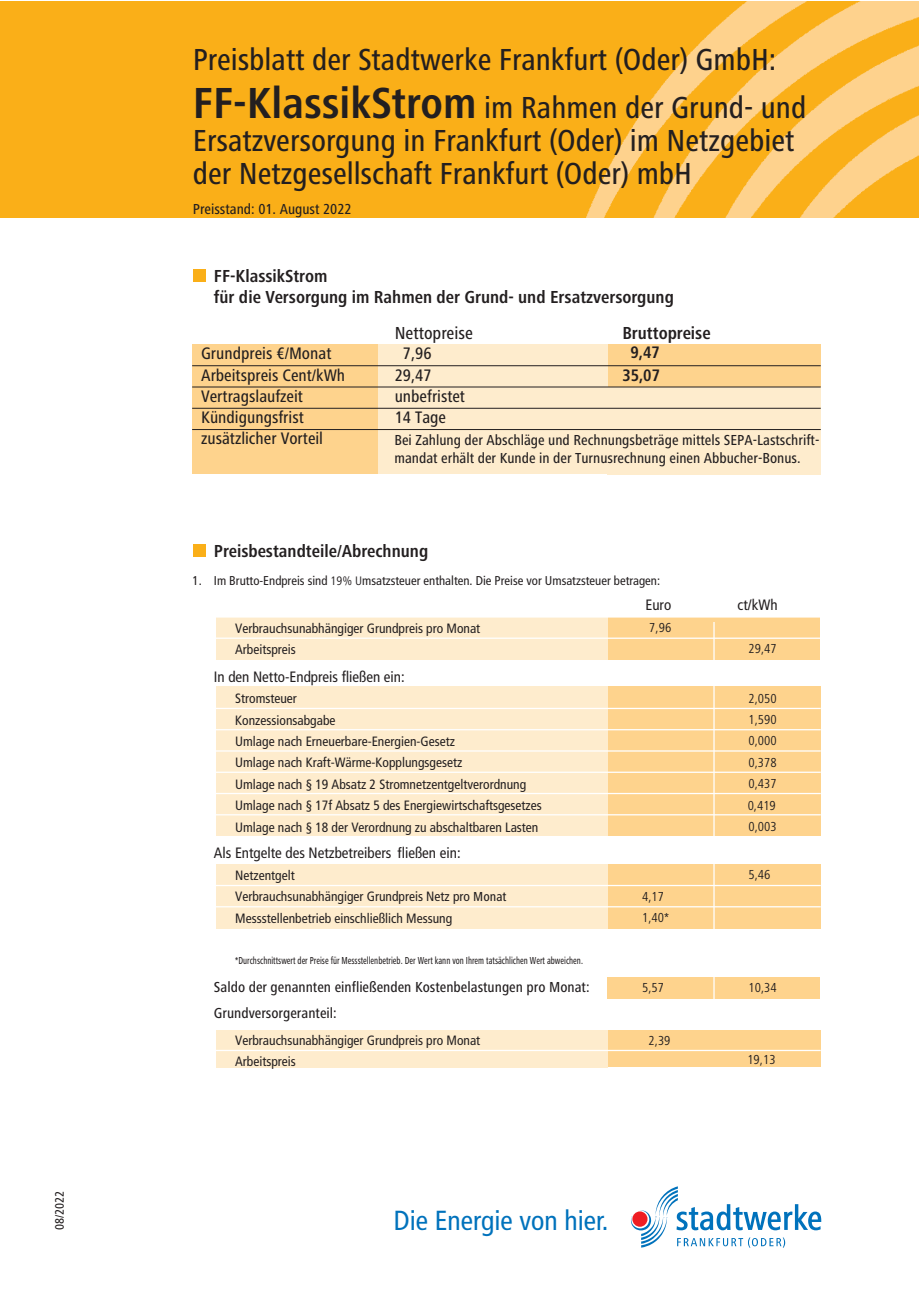
<style>
.page{position:relative;width:919px;height:1289px;background:#fff}
.page>*{position:absolute;margin:0;border:0;box-sizing:border-box;transform-origin:0 0}
.t1{font:500 condensed 31.5px/48px "Frutiger Next Pro";color:#231f20}
.t2{font:condensed 27.6px "Frutiger LT Com";color:#0072bc}
.t3{font:700 condensed 18px/21.6px "Frutiger Next Pro";color:#231f20}
.t4{font:500 condensed 18px "Frutiger Next Pro";color:#231f20}
.t5{font:500 condensed 17.25px "Frutiger Next Pro";color:#231f20}
.t6{font:700 condensed 17.25px "Frutiger Next Pro";color:#231f20}
.t7{font:500 condensed 15px/18px "Frutiger Next Pro";color:#231f20}
.t8{font:condensed 15px "Frutiger LT Com";color:#231f20}
.t9{font:condensed 13.5px "Frutiger LT Com";color:#231f20}
.t10{font:condensed 13.5px "Frutiger Next Pro";color:#231f20}
.t11{font:condensed 12.75px "Frutiger LT Com";color:#231f20}
.t12{font:500 condensed 12.75px "Frutiger Next Pro";color:#231f20}
.t13{font:500 condensed 10.5px "Frutiger Next Pro";color:#231f20;scale:.8 1}
.s1{font-weight:700;font-size:45px}
.s2{font-family:"Frutiger Next Pro"}
.s3{font-family:"Frutiger Next Pro";font-weight:500}
</style>
<div class="page">
<div style="left:0;top:2px;width:918px;height:216px;background:#faaf18"></div>
<img style="left:586px;top:2px;width:332px;height:216px">
<svg style="left:631px;top:1186px;width:190px;height:61px"></svg>
<div style="left:193px;top:344px;width:628px;height:130px;background:#fed38d"></div>
<div style="left:378px;top:344px;width:229px;height:130px;background:#feeccd"></div>
<div style="left:607px;top:387px;width:214px;height:87px;background:#feeccd"></div>
<hr style="left:192px;top:365px;width:628px;height:1px;background:#231f20">
<hr style="left:192px;top:387px;width:628px;height:1px;background:#231f20">
<hr style="left:192px;top:408px;width:628px;height:1px;background:#231f20">
<hr style="left:192px;top:429px;width:628px;height:1px;background:#231f20">
<div style="left:193px;top:269px;width:13px;height:12px;background:#faaf18"></div>
<div style="left:607px;top:686px;width:213px;height:150px;background:#fed38d"></div>
<div style="left:607px;top:864px;width:213px;height:64px;background:#fed38d"></div>
<div style="left:607px;top:1030px;width:213px;height:36px;background:#fed38d"></div>
<div style="left:607px;top:977px;width:212px;height:21px;background:#fed38d"></div>
<div style="left:216px;top:686px;width:391px;height:150px;background:#feeccd"></div>
<div style="left:216px;top:864px;width:391px;height:64px;background:#feeccd"></div>
<div style="left:216px;top:1030px;width:391px;height:37px;background:#feeccd"></div>
<div style="left:607px;top:617px;width:212px;height:42px;background:#fed38d"></div>
<div style="left:216px;top:617px;width:391px;height:42px;background:#feeccd"></div>
<div style="left:193px;top:544px;width:13px;height:13px;background:#faaf18"></div>
<hr style="left:192px;top:637px;width:628px;height:2px;background:#fff">
<hr style="left:192px;top:707px;width:628px;height:2px;background:#fff">
<hr style="left:192px;top:729px;width:628px;height:1px;background:#fff">
<hr style="left:192px;top:750px;width:628px;height:1px;background:#fff">
<hr style="left:192px;top:771px;width:628px;height:2px;background:#fff">
<hr style="left:192px;top:792px;width:628px;height:2px;background:#fff">
<hr style="left:192px;top:814px;width:628px;height:1px;background:#fff">
<hr style="left:192px;top:884px;width:628px;height:2px;background:#fff">
<hr style="left:192px;top:1049px;width:628px;height:2px;background:#fff">
<hr style="left:713px;top:622px;width:1px;height:383px;background:#fff">
<hr style="left:192px;top:906px;width:628px;height:1px;background:#fff">
<p class="t12" style="left:52px;top:1230px;width:41px;rotate:-90deg">08/2022</p>
<h1 class="t1" style="left:193px;top:36px;width:615px">Preisblatt der Stadtwerke Frankfurt (Oder) GmbH:<br><span class="s1">FF-KlassikStrom</span> im Rahmen der Grund- und</h1>
<h1 class="t1" style="left:193px;top:124px;width:603px;line-height:33px">Ersatzversorgung in Frankfurt (Oder) im Netzgebiet der Netzgesellschaft Frankfurt (Oder) mbH</h1>
<p class="t7" style="left:193px;top:200px;width:160px">Preisstand: 01. August 2022</p>
<h3 class="t3" style="left:214px;top:265px;width:461px">FF-KlassikStrom<br>für die Versorgung im Rahmen der Grund- und Ersatzversorgung</h3>
<h3 class="t4" style="left:395px;top:323px;width:80px">Nettopreise</h3>
<h3 class="t3" style="left:622px;top:322px;width:90px">Bruttopreise</h3>
<p class="t5" style="left:201px;top:344px;width:132px">Grundpreis €/Monat</p>
<p class="t5" style="left:403px;top:343px;width:30px">7,96</p>
<p class="t6" style="left:630px;top:342px;width:31px">9,47</p>
<p class="t5" style="left:201px;top:365px;width:145px">Arbeitspreis Cent/kWh</p>
<p class="t5" style="left:394px;top:365px;width:38px">29,47</p>
<p class="t6" style="left:622px;top:365px;width:39px">35,07</p>
<p class="t5" style="left:201px;top:386px;width:103px">Vertragslaufzeit</p>
<p class="t5" style="left:394px;top:386px;width:72px">unbefristet</p>
<p class="t5" style="left:201px;top:407px;width:104px">Kündigungsfrist</p>
<p class="t5" style="left:394px;top:407px;width:53px">14 Tage</p>
<p class="t5" style="left:201px;top:428px;width:123px">zusätzlicher Vorteil</p>
<p class="t7" style="left:394px;top:430px;width:426px">Bei Zahlung der Abschläge und Rechnungsbeträge mittels SEPA-Lastschrift&shy;mandat erhält der Kunde in der Turnusrechnung einen Abbucher-Bonus.</p>
<h3 class="t3" style="left:214px;top:540px;width:216px">Preisbestandteile/Abrechnung</h3>
<p class="t11" style="left:193px;top:573px;width:469px">1. Im Brutto-Endpreis sind <span class="s2">19% U</span>msatzsteuer enthalten. Die Preise vor Umsatzsteuer betragen:</p>
<p class="t8" style="left:645px;top:596px;width:27px">Euro</p>
<p class="t8" style="left:737px;top:596px;width:41px">ct/kWh</p>
<p class="t9" style="left:235px;top:620px;width:246px">Verbrauchsunabhängiger Grundpreis pro Monat</p>
<p class="t10" style="left:649px;top:620px;width:23px">7,96</p>
<p class="t9" style="left:235px;top:641px;width:62px">Arbeitspreis</p>
<p class="t10" style="left:748px;top:641px;width:30px">29,47</p>
<p class="t8" style="left:214px;top:668px;width:192px">In den Netto-Endpreis fließen ein:</p>
<p class="t9" style="left:235px;top:690px;width:63px">Stromsteuer</p>
<p class="t10" style="left:748px;top:690px;width:30px">2,050</p>
<p class="t9" style="left:235px;top:712px;width:102px">Konzessionsabgabe</p>
<p class="t10" style="left:748px;top:712px;width:30px">1,590</p>
<p class="t9" style="left:235px;top:733px;width:221px">Umlage nach Erneuerbare-Energien-Gesetz</p>
<p class="t10" style="left:748px;top:733px;width:30px">0,000</p>
<p class="t9" style="left:235px;top:755px;width:228px">Umlage nach Kraft-Wärme-Kopplungsgesetz</p>
<p class="t10" style="left:748px;top:754px;width:30px">0,378</p>
<p class="t9" style="left:235px;top:776px;width:292px">Umlage nach § 19 Absatz 2 Stromnetzentgeltverordnung</p>
<p class="t10" style="left:748px;top:776px;width:30px">0,437</p>
<p class="t9" style="left:235px;top:797px;width:308px">Umlage nach § 17f Absatz 5 des Energiewirtschaftsgesetzes</p>
<p class="t10" style="left:747px;top:797px;width:30px">0,419</p>
<p class="t9" style="left:235px;top:819px;width:305px">Umlage nach § 18 der Verordnung zu abschaltbaren Lasten</p>
<p class="t10" style="left:748px;top:819px;width:30px">0,003</p>
<p class="t8" style="left:214px;top:844px;width:248px">Als Entgelte des Netzbetreibers <span class="s3">f</span>ließen ein:</p>
<p class="t9" style="left:235px;top:867px;width:61px">Netzentgelt</p>
<p class="t10" style="left:748px;top:866px;width:23px">5,46</p>
<p class="t9" style="left:235px;top:888px;width:273px">Verbrauchsunabhängiger Grundpreis Netz pro <span class="s3">Monat</span></p>
<p class="t10" style="left:642px;top:888px;width:23px">4,17</p>
<p class="t9" style="left:235px;top:910px;width:218px">Messstellenbetrieb einschließlich Messung</p>
<p class="t13" style="left:235px;top:954px;width:436px">*Durchschnittswert der Preise für Messstellenbetrieb. Der Wert kann von Ihrem tatsächlichen Wert abweichen.</p>
<p class="t10" style="left:642px;top:910px;width:28px">1,40*</p>
<p class="t7" style="left:214px;top:978px;width:377px">Saldo der genannten einfließenden Kostenbelastungen pro Monat:</p>
<p class="t10" style="left:642px;top:980px;width:23px">5,57</p>
<p class="t10" style="left:748px;top:979px;width:30px">10,34</p>
<p class="t7" style="left:214px;top:1004px;width:124px">Grundversorgeranteil:</p>
<p class="t9" style="left:235px;top:1032px;width:246px">Verbrauchsunabhängiger Grundpreis pro Monat</p>
<p class="t10" style="left:648px;top:1032px;width:23px">2,39</p>
<p class="t9" style="left:235px;top:1053px;width:62px">Arbeitspreis</p>
<p class="t10" style="left:747px;top:1051px;width:30px">19,13</p>
<h2 class="t2" style="left:394px;top:1204px;width:216px">Die Energie von hier.</h2>
</div>
